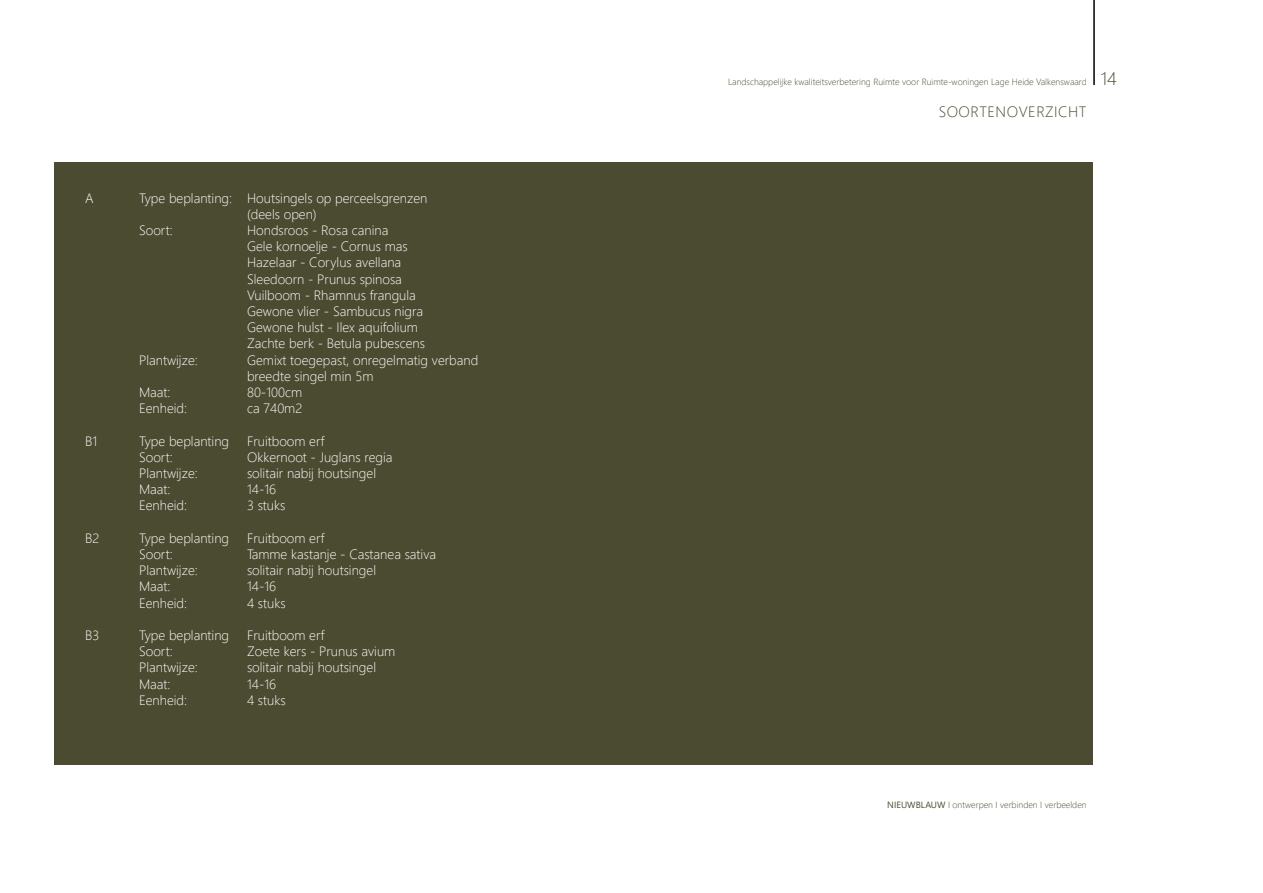
<style>
.page{position:relative;width:1263px;height:893px;background:#fff}
.page>*{position:absolute;margin:0;border:0;box-sizing:border-box;transform-origin:0 0}
.t1{font:300 15px "Segoe UI";letter-spacing:.035em;color:#4b4b31}
.t2{font:300 13.5px/16.2px "Segoe UI";color:#fff}
.t3{font:300 9px "Segoe UI";color:#4b4b31}
.s1{font-size:18px}
.s2{font-weight:400}
</style>
<div class="page">
<hr style="left:1093px;top:0;width:2px;height:85px;background:#000">
<div style="left:54px;top:162px;width:1038px;height:603px;background:#4b4b31"></div>
<p class="t2" style="left:85px;top:188px;width:10px">A</p>
<p class="t2" style="left:139px;top:188px;width:290px">Type beplanting: Houtsingels op perceelsgrenzen</p>
<p class="t2" style="left:247px;top:205px;width:71px">(deels open)</p>
<p class="t2" style="left:139px;top:221px;width:35px">Soort:</p>
<p class="t2" style="left:247px;top:221px;width:179px">Hondsroos - Rosa canina<br>Gele kornoelje - Cornus mas<br>Hazelaar - Corylus avellana<br>Sleedoorn - Prunus spinosa<br>Vuilboom - Rhamnus frangula<br>Gewone vlier - Sambucus nigra<br>Gewone hulst - Ilex aquifolium<br>Zachte berk - Betula pubescens</p>
<p class="t2" style="left:139px;top:350px;width:60px">Plantwijze:</p>
<p class="t2" style="left:247px;top:350px;width:233px">Gemixt toegepast, onregelmatig verband breedte singel min 5m</p>
<p class="t2" style="left:139px;top:383px;width:33px">Maat:</p>
<p class="t2" style="left:247px;top:383px;width:57px">80-100cm</p>
<p class="t2" style="left:139px;top:399px;width:50px">Eenheid:</p>
<p class="t2" style="left:247px;top:399px;width:57px">ca 740m2</p>
<p class="t2" style="left:85px;top:431px;width:14px">B1</p>
<p class="t2" style="left:139px;top:431px;width:187px">Type beplanting F ruitboom erf<br>Soort: O</p>
<p class="t2" style="left:257px;top:448px;width:137px">kkernoot - Juglans regia</p>
<p class="t2" style="left:139px;top:464px;width:60px">Plantwijze:</p>
<p class="t2" style="left:247px;top:464px;width:131px">solitair nabij houtsingel</p>
<p class="t2" style="left:139px;top:480px;width:33px">Maat:</p>
<p class="t2" style="left:247px;top:480px;width:31px">14-16</p>
<p class="t2" style="left:139px;top:496px;width:50px">Eenheid:</p>
<p class="t2" style="left:247px;top:496px;width:40px">3 stuks</p>
<p class="t2" style="left:85px;top:529px;width:16px">B2</p>
<p class="t2" style="left:139px;top:529px;width:187px">Type beplanting F ruitboom erf<br>Soort:</p>
<p class="t2" style="left:247px;top:545px;width:191px">Tamme kastanje - Castanea sativa</p>
<p class="t2" style="left:139px;top:561px;width:60px">Plantwijze:</p>
<p class="t2" style="left:247px;top:561px;width:131px">solitair nabij houtsingel</p>
<p class="t2" style="left:139px;top:577px;width:33px">Maat:</p>
<p class="t2" style="left:247px;top:577px;width:31px">14-16</p>
<p class="t2" style="left:139px;top:593px;width:50px">Eenheid:</p>
<p class="t2" style="left:247px;top:593px;width:40px">4 stuks</p>
<p class="t2" style="left:85px;top:626px;width:16px">B3</p>
<p class="t2" style="left:139px;top:626px;width:187px">Type beplanting F ruitboom erf<br>Soort:</p>
<p class="t2" style="left:247px;top:642px;width:150px">Zoete kers - Prunus avium</p>
<p class="t2" style="left:139px;top:658px;width:60px">Plantwijze:</p>
<p class="t2" style="left:247px;top:658px;width:131px">solitair nabij houtsingel</p>
<p class="t2" style="left:139px;top:674px;width:33px">Maat:</p>
<p class="t2" style="left:247px;top:674px;width:31px">14-16</p>
<p class="t2" style="left:139px;top:691px;width:50px">Eenheid:</p>
<p class="t2" style="left:247px;top:691px;width:40px">4 stuks</p>
<p class="t3" style="left:728px;top:73px;width:390px">Landschappelijke kwaliteitsverbetering Ruimte voor Ruimte-woningen Lage Heide Valkenswaard <span class="s1">14</span></p>
<p class="t1" style="left:939px;top:98px;width:149px">SOORTENOVERZICHT</p>
<p class="t3" style="left:887px;top:796px;width:201px"><span class="s2">NIEUWBLAUW</span> I ontwerpen I verbinden I verbeelden</p>
</div>
